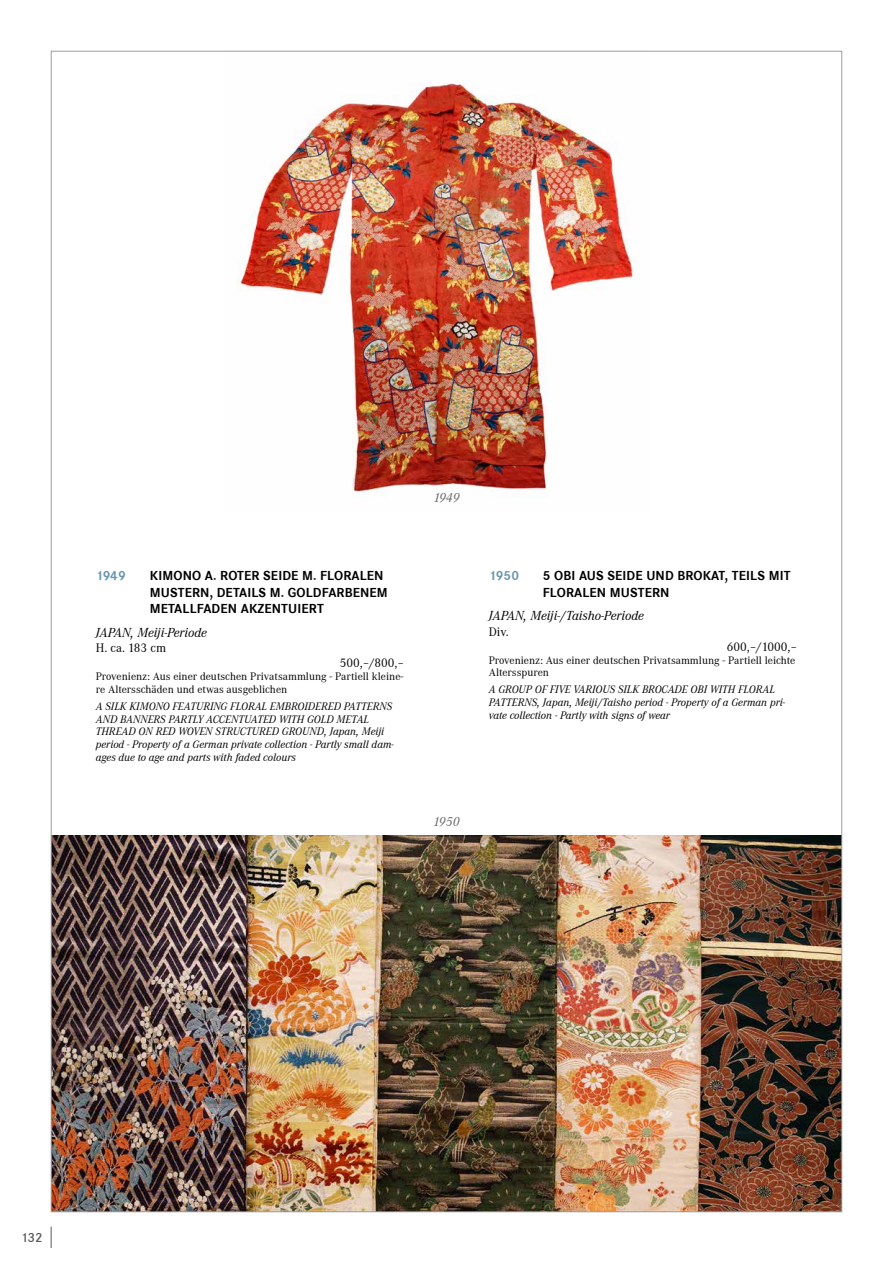
<style>
.page{position:relative;width:893px;height:1263px;background:#fff}
.page>*{position:absolute;margin:0;border:0;box-sizing:border-box;transform-origin:0 0}
.t1{font:700 13.5px/16.5px "Corporate S";letter-spacing:.01em;color:#000}
.t2{font:italic 13.5px "Corporate A";color:#000}
.t3{font:700 13.5px "Corporate S";letter-spacing:-.005em;color:#6995ac}
.t4{font:italic 13.5px "Corporate A";letter-spacing:-.015em;color:#6b6b6a}
.t5{font:600 13.5px "Corporate S";color:#575756}
.t6{font:12.75px "Corporate A";color:#000}
.t7{font:italic 11.25px/12.8px "Corporate A";color:#000}
.t8{font:11.25px/12.8px "Corporate A";color:#000}
</style>
<div class="page">
<svg style="left:51px;top:1227px;width:1px;height:21px"></svg>
<img style="left:236px;top:83px;width:404px;height:414px">
<img style="left:53px;top:835px;width:787px;height:375px">
<p class="t3" style="left:96px;top:568px;width:31px">1949</p>
<p class="t1" style="left:150px;top:568px;width:239px">KIMONO A. ROTER SEIDE M. FLORALEN<br>MUSTERN, DETAILS M. GOLDFARBENEM<br>METALLFADEN AKZENTUIERT</p>
<p class="t2" style="left:96px;top:625px;width:113px">JAPAN, Meiji-Periode</p>
<p class="t6" style="left:96px;top:641px;width:72px">H. ca. 183 cm</p>
<p class="t6" style="left:340px;top:656px;width:66px">500,–/800,–</p>
<p class="t8" style="left:96px;top:670px;width:309px">Provenienz: Aus einer deutschen Privatsammlung - Partiell kleine&shy;re Altersschäden und etwas ausgeblichen</p>
<p class="t7" style="left:96px;top:700px;width:300px">A SILK KIMONO FEATURING FLORAL EMBROIDERED PATTERNS AND BANNERS PARTLY ACCENTUATED WITH GOLD METAL THREAD ON RED WOVEN STRUCTURED GROUND, Japan, Meiji period - Property of a German private collection - Partly small dam&shy;ages due to age and parts with faded colours</p>
<p class="t4" style="left:433px;top:490px;width:28px">1949</p>
<p class="t3" style="left:489px;top:568px;width:32px">1950</p>
<p class="t1" style="left:543px;top:568px;width:249px">5 OBI AUS SEIDE UND BROKAT, TEILS MIT<br>FLORALEN MUSTERN</p>
<p class="t2" style="left:489px;top:608px;width:157px">JAPAN, Meiji-/Taisho-Periode</p>
<p class="t6" style="left:489px;top:624px;width:21px">Div.</p>
<p class="t6" style="left:727px;top:640px;width:72px">600,–/1000,–</p>
<p class="t8" style="left:489px;top:654px;width:308px">Provenienz: Aus einer deutschen Privatsammlung - Partiell leichte<br>Altersspuren</p>
<p class="t7" style="left:489px;top:683px;width:298px">A GROUP OF FIVE VARIOUS SILK BROCADE OBI WITH FLORAL<br>PATTERNS, Japan, Meiji/Taisho period - Property of a German pri&shy;vate collection - Partly with signs of wear</p>
<p class="t4" style="left:433px;top:814px;width:28px">1950</p>
<p class="t5" style="left:21px;top:1230px;width:23px">132</p>
</div>
